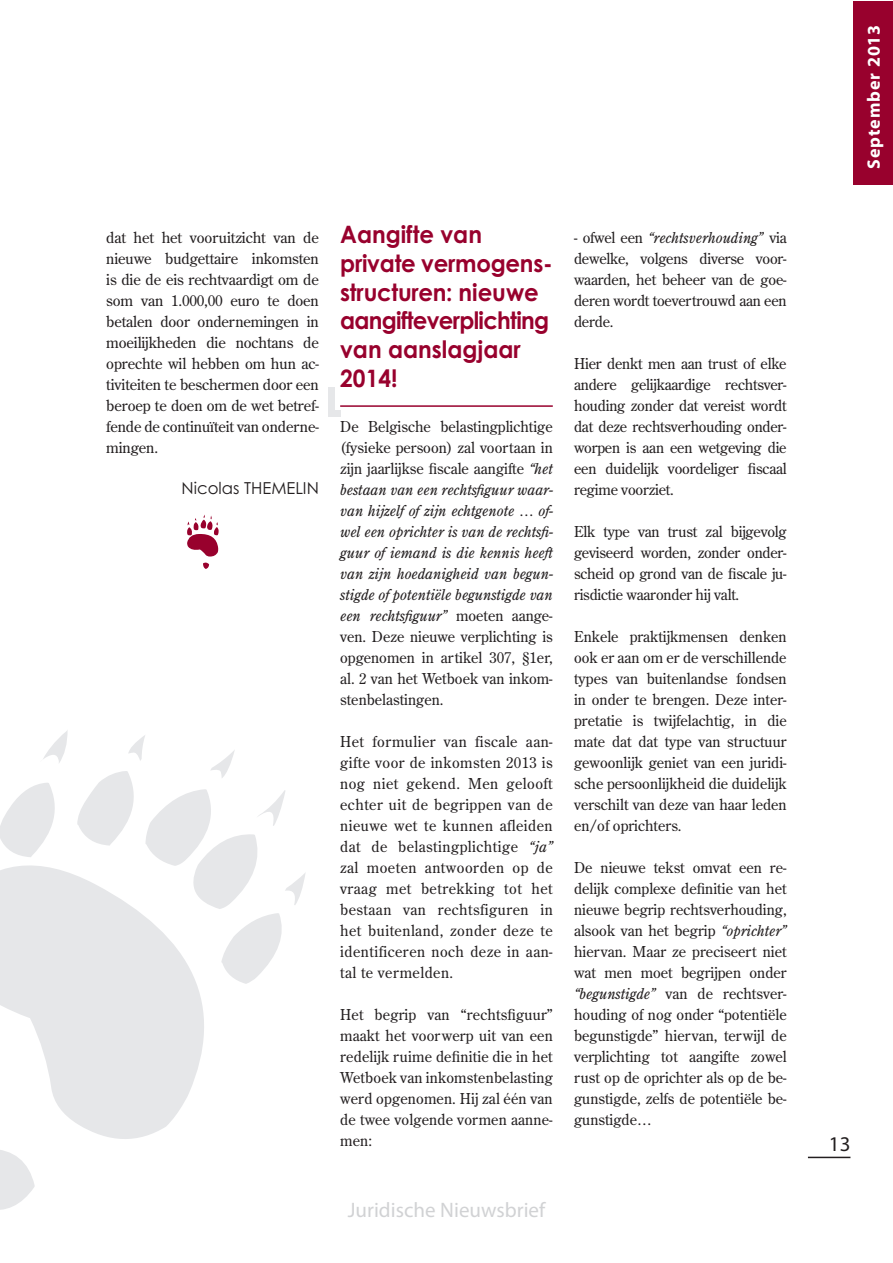
<style>
.page{position:relative;width:893px;height:1263px;background:#fff}
.page>*{position:absolute;margin:0;border:0;box-sizing:border-box;transform-origin:0 0}
.t1{font:700 24px/28.8px "Century Gothic";letter-spacing:-.01em;color:#98012d;scale:.95 1}
.t2{font:21px "Myriad Pro";color:#d1d2d4}
.t3{font:21px "Myriad Pro";color:#231f20}
.t4{font:700 18px "Myriad Pro";letter-spacing:.05em;color:#fff}
.t5{font:16.5px "Century Gothic";color:#231f20}
.t6{font:15px/21px "Century Old Style Std";color:#231f20;text-align:justify}
.t7{font:italic 15px/21px "Century Old Style Std";color:#231f20;text-align:justify}
.s1{font-style:normal}
.s2{font-style:italic}
</style>
<div class="page">
<hr style="left:808px;top:1157px;width:42px;height:1px;background:#231f20">
<div style="left:854px;top:1px;width:38px;height:184px;background:#98012d"></div>
<div style="left:328px;top:387px;width:6px;height:30px;background:#e6e7e9"></div>
<div style="left:328px;top:410px;width:12px;height:7px;background:#e6e7e9"></div>
<hr style="left:340px;top:405px;width:213px;height:2px;background:#98012d">
<svg style="left:187px;top:514px;width:32px;height:55px"></svg>
<svg style="left:0;top:865px;width:204px;height:274px;fill:#e6e7e9"></svg>
<svg style="left:77px;top:735px;width:229px;height:249px"></svg>
<svg style="left:43px;top:730px;width:25px;height:33px"></svg>
<svg style="left:0;top:783px;width:55px;height:74px"></svg>
<svg style="left:0;top:1150px;width:35px;height:60px"></svg>
<p class="t6" style="left:106px;top:227px;width:214px">dat het het vooruitzicht van de nieuwe budgettaire inkomsten is die de eis rechtvaardigt om de som van 1.000,00 euro te doen betalen door ondernemingen in moeilijkheden die nochtans de oprechte wil hebben om hun ac&shy;tiviteiten te beschermen door een beroep te doen om de wet betref&shy;fende de continuïteit van onderne&shy;mingen.</p>
<p class="t5" style="left:182px;top:478px;width:139px">Nicolas THEMELIN</p>
<h1 class="t1" style="left:340px;top:219px;width:225px">Aangifte van private vermogens&shy;structuren: nieuwe aangifteverplichting van aanslagjaar<br>2014!</h1>
<p class="t7" style="left:340px;top:416px;width:214px"><span class="s1">De Belgische belastingplichtige (fysieke persoon) zal voortaan in zijn jaarlijkse fiscale aangifte</span> “het bestaan van een rechtsfiguur waar&shy;van hijzelf of zijn echtgenote … of&shy;wel een oprichter is van de rechtsfi&shy;guur of iemand is die kennis heeft van zijn hoedanigheid van begun&shy;stigde of potentiële begunstigde van een rechtsfiguur” <span class="s1">moeten aange&shy;ven. Deze nieuwe verplichting is opgenomen in artikel 307, §1er, al. 2 van het Wetboek van inkom&shy;stenbelastingen.</span></p>
<p class="t6" style="left:340px;top:731px;width:214px">Het formulier van fiscale aan&shy;gifte voor de inkomsten 2013 is nog niet gekend. Men gelooft echter uit de begrippen van de nieuwe wet te kunnen afleiden dat de belastingplichtige <span class="s2">“ja” </span>zal moeten antwoorden op de vraag met betrekking tot het bestaan van rechtsfiguren in het buitenland, zonder deze te identificeren noch deze in aan&shy;tal te vermelden.</p>
<p class="t6" style="left:340px;top:1004px;width:214px">Het begrip van “rechtsfiguur” maakt het voorwerp uit van een redelijk ruime definitie die in het Wetboek van inkomstenbelasting werd opgenomen. Hij zal één van de twee volgende vormen aanne&shy;men:</p>
<p class="t6" style="left:574px;top:227px;width:214px">- ofwel een <span class="s2">“rechtsverhouding”</span> via dewelke, volgens diverse voor&shy;waarden, het beheer van de goe&shy;deren wordt toevertrouwd aan een derde.</p>
<p class="t6" style="left:574px;top:353px;width:214px">Hier denkt men aan trust of elke andere gelijkaardige rechtsver&shy;houding zonder dat vereist wordt dat deze rechtsverhouding onder&shy;worpen is aan een wetgeving die een duidelijk voordeliger fiscaal regime voorziet.</p>
<p class="t6" style="left:574px;top:521px;width:214px">Elk type van trust zal bijgevolg geviseerd worden, zonder onder&shy;scheid op grond van de fiscale ju&shy;risdictie waaronder hij valt.</p>
<p class="t6" style="left:574px;top:626px;width:214px">Enkele praktijkmensen denken ook er aan om er de verschillende types van buitenlandse fondsen in onder te brengen. Deze inter&shy;pretatie is twijfelachtig, in die mate dat dat type van structuur gewoonlijk geniet van een juridi&shy;sche persoonlijkheid die duidelijk verschilt van deze van haar leden en/of oprichters.</p>
<p class="t6" style="left:574px;top:857px;width:214px">De nieuwe tekst omvat een re&shy;delijk complexe definitie van het nieuwe begrip rechtsverhouding, alsook van het begrip <span class="s2">“oprichter” </span>hiervan. Maar ze preciseert niet wat men moet begrijpen onder <span class="s2">“begunstigde”</span> van de rechtsver&shy;houding of nog onder “potentiële begunstigde” hiervan, terwijl de verplichting tot aangifte zowel rust op de oprichter als op de be&shy;gunstigde, zelfs de potentiële be&shy;gunstigde…</p>
<h2 class="t2" style="left:348px;top:1197px;width:199px">Juridische Nieuwsbrief</h2>
<p class="t4" style="left:862px;top:169px;width:146px;rotate:-90deg">September 2013</p>
<h2 class="t3" style="left:829px;top:1131px;width:23px">13</h2>
</div>
